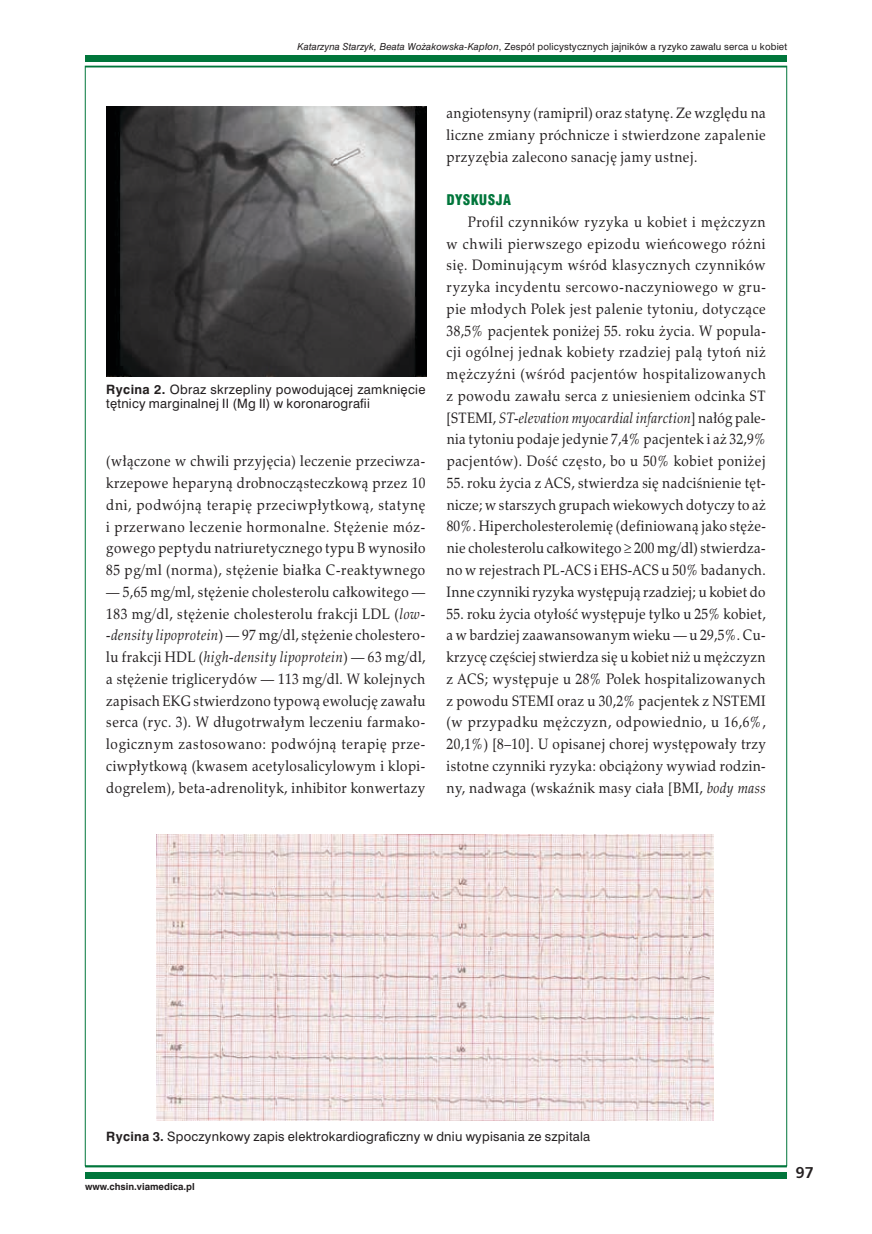
<style>
.page{position:relative;width:872px;height:1234px;background:#fff}
.page>*{position:absolute;margin:0;border:0;box-sizing:border-box;transform-origin:0 0}
.t1{font:15px/21.8px "Zapf Calligr PL";letter-spacing:.035em;color:#231f20;text-align:justify;scale:.9 1}
.t2{font:700 15px "Humnst 777 PL";color:#231f20}
.t3{font:13.5px "Swis 721 Blk Cn PL";letter-spacing:.03em;color:#00763b}
.t4{font:12px/14.7px "Swis 721 PL";letter-spacing:.02em;color:#231f20}
.t5{font:9px "Swis 721 PL";letter-spacing:.015em;color:#231f20}
.t6{font:700 9px "Swis 721 PL";color:#231f20}
.s1{font-style:italic}
.s2{font-weight:700}
</style>
<div class="page">
<div style="left:85px;top:55px;width:702px;height:7px;background:#00763b"></div>
<div style="left:85px;top:1171px;width:702px;height:7px;background:#00763b"></div>
<hr style="left:85px;top:1165px;width:702px;height:2px;background:#00763b">
<img style="left:106px;top:106px;width:320px;height:270px">
<img style="left:156px;top:834px;width:557px;height:286px">
<p class="t5" style="left:297px;top:40px;width:491px"><span class="s1">Katarzyna Starzyk, Beata Wożakowska-Kapłon</span>, Zespół policystycznych jajników a ryzyko zawału serca u kobiet</p>
<p class="t4" style="left:106px;top:381px;width:321px"><span class="s2">Rycina 2.</span> Obraz skrzepliny powodującej zamknięcie tętnicy marginalnej II (Mg II) w koronarografii</p>
<p class="t1" style="left:106px;top:450px;width:356px">(włączone w chwili przyjęcia) leczenie przeciwza&shy;krzepowe heparyną drobnocząsteczkową przez 10 dni, podwójną terapię przeciwpłytkową, statynę i przerwano leczenie hormonalne. Stężenie móz&shy;gowego peptydu natriuretycznego typu B wynosiło 85 pg/ml (norma), stężenie białka C-reaktywnego</p>
<p class="t1" style="left:106px;top:580px;width:356px">— 5,65 mg/ml, stężenie cholesterolu całkowitego — 183 mg/dl, stężenie cholesterolu frakcji LDL (<span class="s1">low--density lipoprotein</span>) — 97 mg/dl, stężenie cholestero&shy;lu frakcji HDL (<span class="s1">high-density lipoprotein</span>) — 63 mg/dl, a stężenie triglicerydów — 113 mg/dl. W kolejnych zapisach EKG stwierdzono typową ewolucję zawału serca (ryc. 3). W długotrwałym leczeniu farmako&shy;logicznym zastosowano: podwójną terapię prze&shy;ciwpłytkową (kwasem acetylosalicylowym i klopi&shy;dogrelem), beta-adrenolityk, inhibitor konwertazy</p>
<p class="t1" style="left:446px;top:102px;width:356px">angiotensyny (ramipril) oraz statynę. Ze względu na liczne zmiany próchnicze i stwierdzone zapalenie przyzębia zalecono sanację jamy ustnej.</p>
<p class="t3" style="left:446px;top:191px;width:66px">DYSKUSJA</p>
<p class="t1" style="left:446px;top:211px;width:356px;text-indent:21px">Profil czynników ryzyka u kobiet i mężczyzn w chwili pierwszego epizodu wieńcowego różni się. Dominującym wśród klasycznych czynników ryzyka incydentu sercowo-naczyniowego w gru&shy;pie młodych Polek jest palenie tytoniu, dotyczące 38,5% pacjentek poniżej 55. roku życia. W popula&shy;cji ogólnej jednak kobiety rzadziej palą tytoń niż mężczyźni (wśród pacjentów hospitalizowanych z powodu zawału serca z uniesieniem odcinka ST [STEMI, <span class="s1">ST-elevation myocardial infarction</span>] nałóg pale&shy;nia tytoniu podaje jedynie 7,4% pacjentek i aż 32,9% pacjentów). Dość często, bo u 50% kobiet poniżej</p>
<p class="t1" style="left:446px;top:472px;width:356px">55. roku życia z ACS, stwierdza się nadciśnienie tęt&shy;nicze; w starszych grupach wiekowych dotyczy to aż 80%. Hipercholesterolemię (definiowaną jako stęże&shy;nie cholesterolu całkowitego ≥ 200 mg/dl) stwierdza&shy;no w rejestrach PL-ACS i EHS-ACS u 50% badanych.<br>Inne czynniki ryzyka występują rzadziej; u kobiet do</p>
<p class="t1" style="left:446px;top:602px;width:356px">55. roku życia otyłość występuje tylko u 25% kobiet, a w bardziej zaawansowanym wieku — u 29,5%. Cu&shy;krzycę częściej stwierdza się u kobiet niż u mężczyzn z ACS; występuje u 28% Polek hospitalizowanych z powodu STEMI oraz u 30,2% pacjentek z NSTEMI (w przypadku mężczyzn, odpowiednio, u 16,6%, 20,1%) [8–10]. U opisanej chorej występowały trzy istotne czynniki ryzyka: obciążony wywiad rodzin&shy;ny, nadwaga (wskaźnik masy ciała [BMI, <span class="s1">body mass</span></p>
<p class="t4" style="left:106px;top:1128px;width:485px"><span class="s2">Rycina 3.</span> Spoczynkowy zapis elektrokardiograficzny w dniu wypisania ze szpitala</p>
<p class="t6" style="left:85px;top:1180px;width:111px">www.chsin.viamedica.pl</p>
<p class="t2" style="left:795px;top:1162px;width:20px">97</p>
</div>
